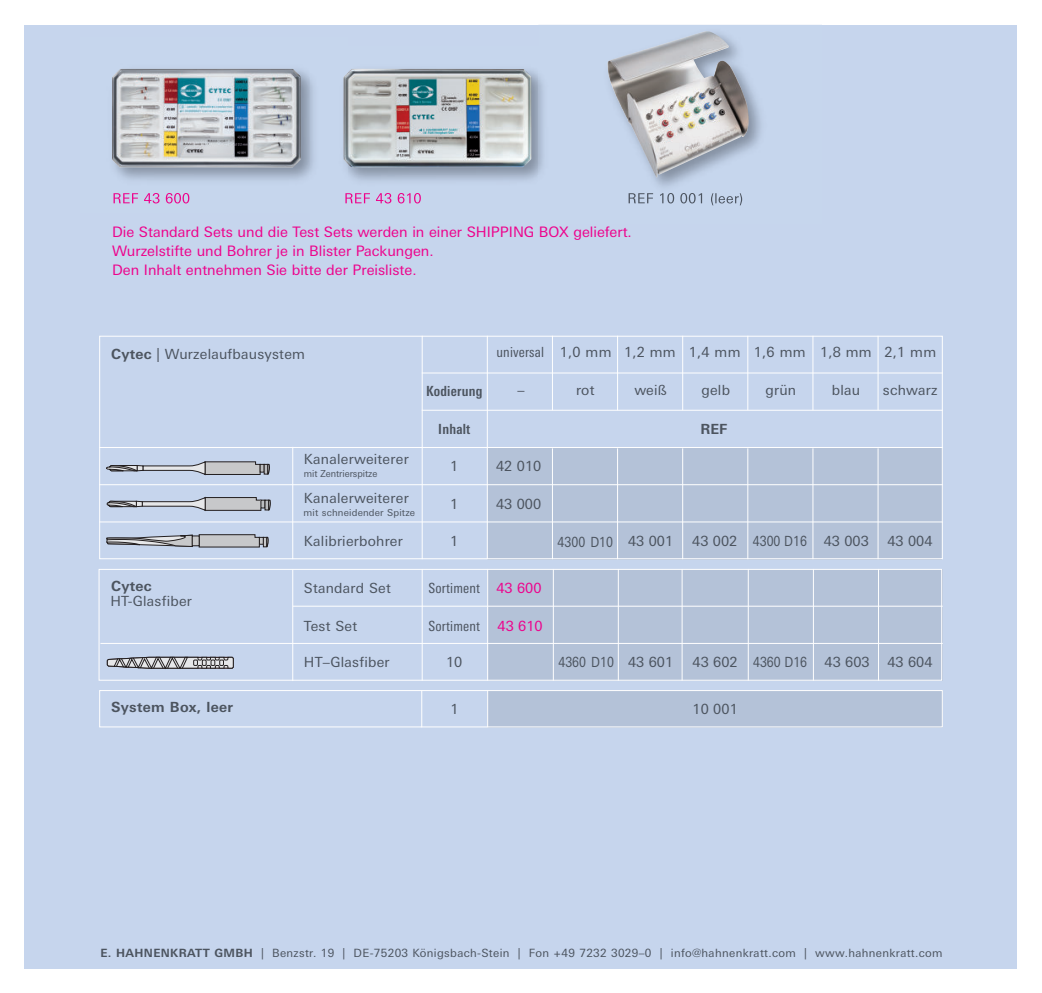
<style>
.page{position:relative;width:1042px;height:993px;background:#fff}
.page>*{position:absolute;margin:0;border:0;box-sizing:border-box;transform-origin:0 0}
.t1{font:14.53px/19.2px "Linotype Univers Basic";color:#ed028c}
.t2{font:14px "Linotype Univers Basic";letter-spacing:.015em;color:#4c545f}
.t3{font:condensed 14px "Linotype Univers";letter-spacing:.015em;color:#4c545f}
.t4{font:700 14px "Linotype Univers Basic";letter-spacing:.02em;color:#4c545f}
.t5{font:700 condensed 14px "Linotype Univers";letter-spacing:.015em;color:#4c545f}
.t6{font:14px "Linotype Univers Basic";letter-spacing:.015em;color:#4c545f;scale:.85 1}
.t7{font:11.38px "Linotype Univers Basic";letter-spacing:.03em;color:#4c545f}
.t8{font:9.62px "Linotype Univers Basic";letter-spacing:.015em;color:#4c545f}
.t9{font:9.62px "Linotype Univers Basic";letter-spacing:.015em;color:#4c545f;scale:.95 1}
.s1{font-weight:700}
.s2{font-family:"Linotype Univers Basic";font-stretch:normal;color:#ed028c}
</style>
<div class="page">
<div style="left:25px;top:25px;width:992px;height:942px;background:#c6d5ed"></div>
<div style="left:488px;top:690px;width:455px;height:37px;background:#b4c2d8"></div>
<hr style="left:421px;top:690px;width:1px;height:37px;background:#fff">
<div style="left:99px;top:690px;width:844px;height:37px;border:1px solid #fff"></div>
<hr style="left:487px;top:690px;width:1px;height:37px;background:#fff">
<svg style="left:98px;top:335px;width:845px;height:346px"></svg>
<img style="left:113px;top:68px;width:197px;height:136px">
<img style="left:114px;top:193px;width:75px;height:10px">
<img style="left:112px;top:69px;width:189px;height:98px">
<img style="left:310px;top:68px;width:228px;height:136px">
<img style="left:345px;top:193px;width:76px;height:10px">
<img style="left:343px;top:69px;width:188px;height:99px">
<hr style="left:617px;top:448px;width:1px;height:111px;background:#fff">
<hr style="left:682px;top:448px;width:1px;height:111px;background:#fff">
<hr style="left:747px;top:448px;width:1px;height:111px;background:#fff">
<hr style="left:812px;top:448px;width:1px;height:111px;background:#fff">
<hr style="left:877px;top:448px;width:1px;height:111px;background:#fff">
<img style="left:628px;top:193px;width:114px;height:12px">
<img style="left:607px;top:31px;width:142px;height:146px">
<p class="t1" style="left:112px;top:223px;width:521px">Die Standard Sets und die Test Sets werden in einer SHIPPING BOX geliefert.<br>Wurzelstifte und Bohrer je in Blister Packungen.<br>Den Inhalt entnehmen Sie bitte der Preisliste.</p>
<p class="t2" style="left:111px;top:348px;width:195px"><span class="s1">Cytec</span> | Wurzelaufbausystem</p>
<p class="t2" style="left:304px;top:453px;width:106px">Kanalerweiterer</p>
<p class="t9" style="left:304px;top:469px;width:79px">mit Zentrierspitze</p>
<p class="t2" style="left:304px;top:492px;width:106px">Kanalerweiterer</p>
<p class="t8" style="left:304px;top:508px;width:113px">mit schneidender Spitze</p>
<p class="t2" style="left:304px;top:534px;width:100px">Kalibrierbohrer</p>
<p class="t5" style="left:426px;top:386px;width:58px">Kodierung</p>
<p class="t5" style="left:438px;top:423px;width:34px">Inhalt</p>
<p class="t3" style="left:496px;top:344px;width:49px">universal</p>
<p class="t2" style="left:624px;top:346px;width:314px">1,2 mm 1,4 mm 1,6 mm 1,8 mm 2,1 mm</p>
<p class="t2" style="left:634px;top:383px;width:34px">weiß</p>
<p class="t2" style="left:560px;top:346px;width:53px">1,0 mm</p>
<p class="t2" style="left:517px;top:383px;width:9px">–</p>
<p class="t2" style="left:701px;top:383px;width:30px">gelb</p>
<p class="t2" style="left:765px;top:383px;width:32px">grün</p>
<p class="t2" style="left:832px;top:383px;width:30px">blau</p>
<p class="t2" style="left:883px;top:383px;width:56px">schwarz</p>
<p class="t2" style="left:576px;top:383px;width:20px">rot</p>
<p class="t4" style="left:700px;top:421px;width:28px">REF</p>
<p class="t2" style="left:450px;top:460px;width:10px">1</p>
<p class="t2" style="left:496px;top:460px;width:47px">42 010</p>
<p class="t2" style="left:450px;top:497px;width:10px">1</p>
<p class="t2" style="left:496px;top:497px;width:47px">43 000</p>
<p class="t2" style="left:450px;top:534px;width:10px">1</p>
<p class="t2" style="left:628px;top:534px;width:47px">43 001</p>
<p class="t2" style="left:692px;top:534px;width:178px">43 002 4300 D16 43 003</p>
<p class="t2" style="left:887px;top:534px;width:47px">43 004</p>
<p class="t6" style="left:558px;top:535px;width:67px">4300 D10</p>
<p class="t4" style="left:111px;top:577px;width:42px">Cytec</p>
<p class="t2" style="left:110px;top:595px;width:83px">HT-Glasfiber</p>
<p class="t2" style="left:304px;top:581px;width:89px">Standard Set</p>
<p class="t3" style="left:428px;top:579px;width:115px">Sortiment <span class="s2">43 600</span></p>
<p class="t2" style="left:304px;top:620px;width:55px">Test Set</p>
<p class="t3" style="left:428px;top:618px;width:116px">Sortiment <span class="s2">43 610</span></p>
<p class="t2" style="left:304px;top:656px;width:87px">HT–Glasfiber</p>
<p class="t2" style="left:446px;top:656px;width:18px">10</p>
<p class="t2" style="left:628px;top:656px;width:47px">43 601</p>
<p class="t2" style="left:692px;top:656px;width:179px">43 602 4360 D16 43 603</p>
<p class="t2" style="left:887px;top:656px;width:47px">43 604</p>
<p class="t6" style="left:558px;top:656px;width:67px">4360 D10</p>
<p class="t4" style="left:111px;top:698px;width:123px">System Box, leer</p>
<p class="t2" style="left:451px;top:702px;width:10px">1</p>
<p class="t2" style="left:692px;top:702px;width:47px">10 001</p>
<p class="t7" style="left:100px;top:947px;width:843px"><span class="s1">E. HAHNENKRATT GMBH</span> | Benzstr. 19 | DE-75203 Königsbach-Stein | Fon +49 7232 3029–0 | info@hahnenkratt.com | www.hahnenkratt.com</p>
</div>
